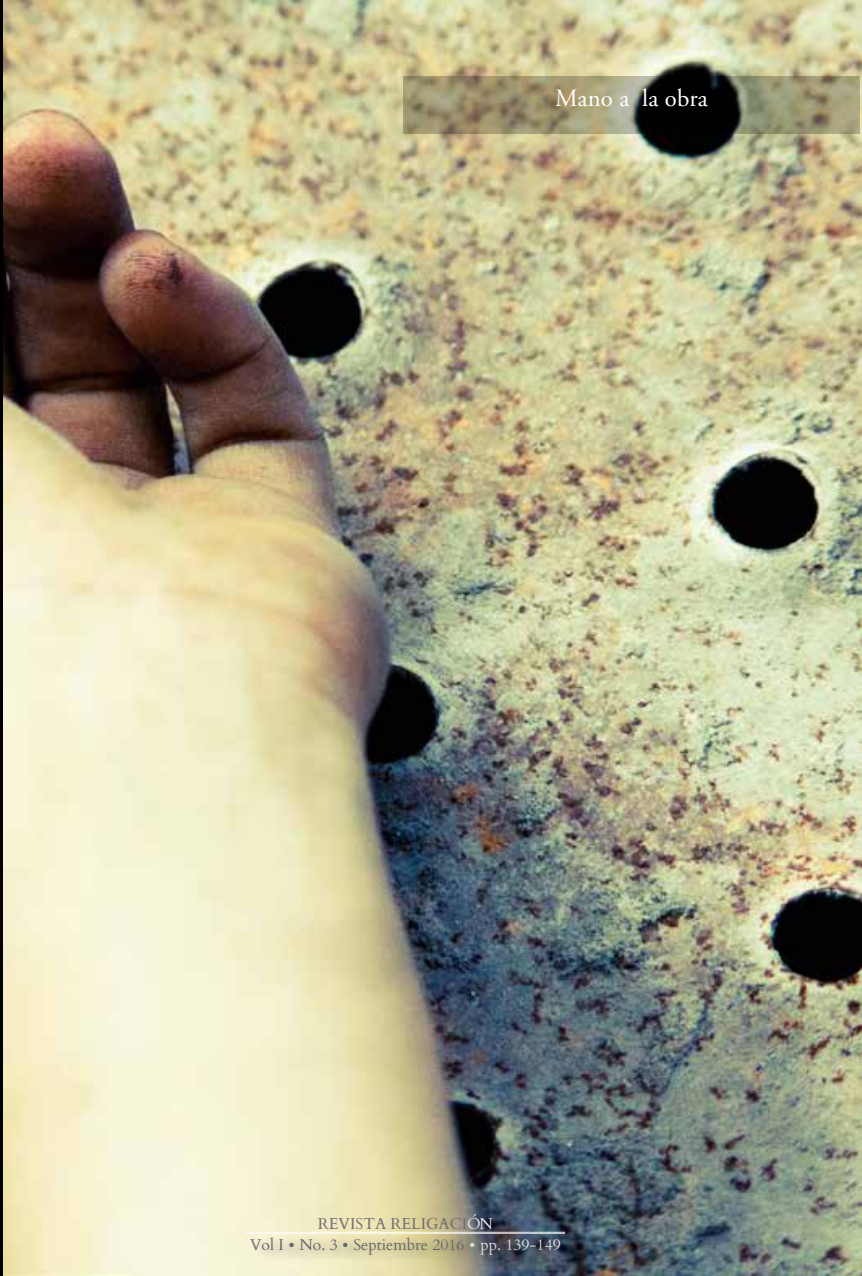
<style>
.page{position:relative;width:862px;height:1276px;background:#fff}
.page>*{position:absolute;margin:0;border:0;box-sizing:border-box;transform-origin:0 0}
.t1{font:24.75px "Adobe Garamond Pro";letter-spacing:.005em;color:#fff}
.t2{font:15.75px/20.2px "Cardo";color:#6d6e71;text-align:center}
.t3{font:15.75px/18.9px "Cardo";color:#5d5d60;text-align:center}
.s1{color:#e2e3e4}
.s2{font-family:"Adobe Garamond Pro"}
.s3{font-family:"Adobe Garamond Pro";color:#e9e9ea}
.s4{color:#e9e9ea}
</style>
<div class="page">
<img style="left:3px;top:0;width:858px;height:1276px">
<svg style="left:403px;top:77px;width:456px;height:57px"></svg>
<div style="left:251px;top:1235px;width:340px;height:26px;background:#000;opacity:.75"></div>
<hr style="left:246px;top:1231px;width:318px;height:3px;background:#fff">
<h1 class="t1" style="left:555px;top:83px;width:154px">Mano a la obra</h1>
<p class="t2" style="left:250px;top:1213px;width:312px">REVISTA RELIGACI<span class="s1">ÓN<br></span>Vol I <span class="s2">•</span> No. 3 <span class="s2">•</span> Septiembre 2016 <span class="s3">•</span> <span class="s4">pp. 139-149</span></p>
<p class="t3" style="left:272px;top:1213px;width:267px">RELIGACION<br>Vol I / No. 2 / Junio 2016 / pp. 139-149</p>
</div>
